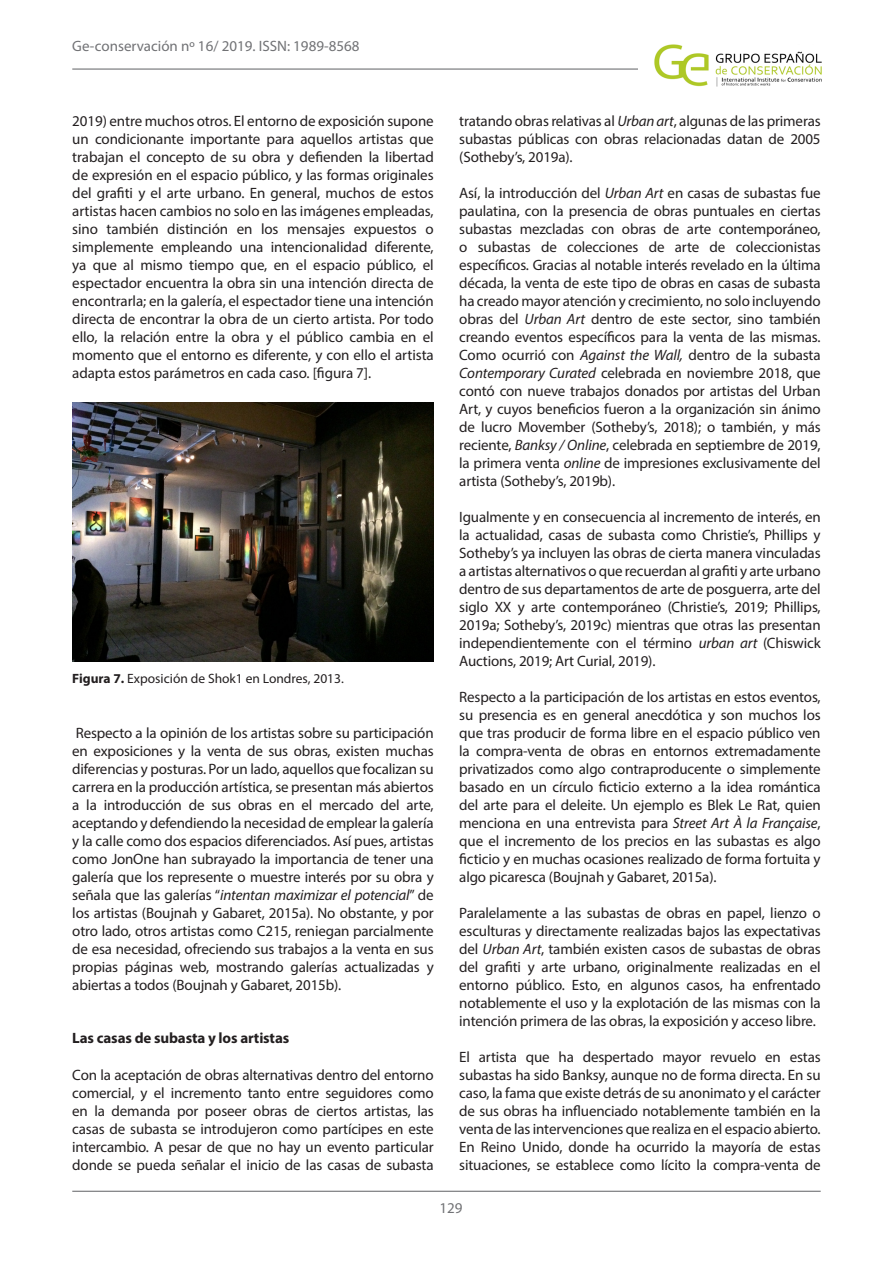
<style>
.page{position:relative;width:893px;height:1263px;background:#fff}
.page>*{position:absolute;margin:0;border:0;box-sizing:border-box;transform-origin:0 0}
.Tipo_de_texto{font:15px/18px "Myriad Pro";letter-spacing:-.01em;color:#231f20;text-align:justify}
.t1{font:15px "Myriad Pro";color:#717275}
.negrita_titulito{font:700 15px "Myriad Pro";letter-spacing:-.01em;color:#231f20}
.Pies_de_foto{font:13.5px "Myriad Pro";color:#231f20}
.s1{font-weight:700}
.s2{font-style:italic}
</style>
<div class="page">
<hr style="left:72px;top:68px;width:567px;height:2px;background:#717275">
<hr style="left:72px;top:1191px;width:749px;height:1px;background:#717275">
<img style="left:654px;top:45px;width:168px;height:42px">
<img style="left:72px;top:403px;width:362px;height:259px">
<p class="t1" style="left:72px;top:37px;width:289px">Ge-conservación nº 16/ 2019. ISSN: 1989-8568</p>
<p class="Tipo_de_texto" style="left:72px;top:112px;width:363px">2019) entre muchos otros. El entorno de exposición supone un condicionante importante para aquellos artistas que trabajan el concepto de su obra y defienden la libertad de expresión en el espacio público, y las formas originales del grafiti y el arte urbano. En general, muchos de estos artistas hacen cambios no solo en las imágenes empleadas, sino también distinción en los mensajes expuestos o simplemente empleando una intencionalidad diferente, ya que al mismo tiempo que, en el espacio público, el espectador encuentra la obra sin una intención directa de encontrarla; en la galería, el espectador tiene una intención directa de encontrar la obra de un cierto artista. Por todo ello, la relación entre la obra y el público cambia en el momento que el entorno es diferente, y con ello el artista adapta estos parámetros en cada caso. [figura 7].</p>
<p class="Pies_de_foto" style="left:72px;top:671px;width:273px"><span class="s1">Figura 7.</span> Exposición de Shok1 en Londres, 2013.</p>
<p class="Tipo_de_texto" style="left:72px;top:724px;width:363px">Respecto a la opinión de los artistas sobre su participación en exposiciones y la venta de sus obras, existen muchas diferencias y posturas. Por un lado, aquellos que focalizan su carrera en la producción artística, se presentan más abiertos a la introducción de sus obras en el mercado del arte, aceptando y defendiendo la necesidad de emplear la galería y la calle como dos espacios diferenciados. Así pues, artistas como JonOne han subrayado la importancia de tener una galería que los represente o muestre interés por su obra y señala que las galerías “<span class="s2">intentan maximizar el potencial</span>” de los artistas (Boujnah y Gabaret, 2015a). No obstante, y por otro lado, otros artistas como C215, reniegan parcialmente de esa necesidad, ofreciendo sus trabajos a la venta en sus propias páginas web, mostrando galerías actualizadas y abiertas a todos (Boujnah y Gabaret, 2015b).</p>
<p class="negrita_titulito" style="left:72px;top:1028px;width:218px">Las casas de subasta y los artistas</p>
<p class="Tipo_de_texto" style="left:72px;top:1066px;width:363px">Con la aceptación de obras alternativas dentro del entorno comercial, y el incremento tanto entre seguidores como en la demanda por poseer obras de ciertos artistas, las casas de subasta se introdujeron como partícipes en este intercambio. A pesar de que no hay un evento particular donde se pueda señalar el inicio de las casas de subasta</p>
<p class="Tipo_de_texto" style="left:459px;top:112px;width:363px">tratando obras relativas al <span class="s2">Urban art</span>, algunas de las primeras subastas públicas con obras relacionadas datan de 2005 (Sotheby’s, 2019a).</p>
<p class="Tipo_de_texto" style="left:459px;top:184px;width:363px">Así, la introducción del <span class="s2">Urban Art</span> en casas de subastas fue paulatina, con la presencia de obras puntuales en ciertas subastas mezcladas con obras de arte contemporáneo, o subastas de colecciones de arte de coleccionistas específicos. Gracias al notable interés revelado en la última década, la venta de este tipo de obras en casas de subasta ha creado mayor atención y crecimiento, no solo incluyendo obras del <span class="s2">Urban Art</span> dentro de este sector, sino también creando eventos específicos para la venta de las mismas.<br>Como ocurrió con <span class="s2">Against the Wall,</span> dentro de la subasta <span class="s2">Contemporary Curated</span> celebrada en noviembre 2018, que contó con nueve trabajos donados por artistas del Urban Art, y cuyos beneficios fueron a la organización sin ánimo de lucro Movember (Sotheby’s, 2018); o también, y más reciente, <span class="s2">Banksy / Online</span>, celebrada en septiembre de 2019, la primera venta <span class="s2">online</span> de impresiones exclusivamente del artista (Sotheby’s, 2019b).</p>
<p class="Tipo_de_texto" style="left:459px;top:508px;width:363px">Igualmente y en consecuencia al incremento de interés, en la actualidad, casas de subasta como Christie’s, Phillips y Sotheby’s ya incluyen las obras de cierta manera vinculadas a artistas alternativos o que recuerdan al grafiti y arte urbano dentro de sus departamentos de arte de posguerra, arte del siglo XX y arte contemporáneo (Christie’s, 2019; Phillips, 2019a; Sotheby’s, 2019c) mientras que otras las presentan independientemente con el término <span class="s2">urban art</span> (Chiswick Auctions, 2019; Art Curial, 2019).</p>
<p class="Tipo_de_texto" style="left:459px;top:688px;width:363px">Respecto a la participación de los artistas en estos eventos, su presencia es en general anecdótica y son muchos los que tras producir de forma libre en el espacio público ven la compra-venta de obras en entornos extremadamente privatizados como algo contraproducente o simplemente basado en un círculo ficticio externo a la idea romántica del arte para el deleite. Un ejemplo es Blek Le Rat, quien menciona en una entrevista para <span class="s2">Street Art À la Française</span>, que el incremento de los precios en las subastas es algo ficticio y en muchas ocasiones realizado de forma fortuita y algo picaresca (Boujnah y Gabaret, 2015a).</p>
<p class="Tipo_de_texto" style="left:459px;top:904px;width:363px">Paralelamente a las subastas de obras en papel, lienzo o esculturas y directamente realizadas bajos las expectativas del <span class="s2">Urban Art</span>, también existen casos de subastas de obras del grafiti y arte urbano, originalmente realizadas en el entorno público. Esto, en algunos casos, ha enfrentado notablemente el uso y la explotación de las mismas con la intención primera de las obras, la exposición y acceso libre.</p>
<p class="Tipo_de_texto" style="left:459px;top:1048px;width:363px">El artista que ha despertado mayor revuelo en estas subastas ha sido Banksy, aunque no de forma directa. En su caso, la fama que existe detrás de su anonimato y el carácter de sus obras ha influenciado notablemente también en la venta de las intervenciones que realiza en el espacio abierto.<br>En Reino Unido, donde ha ocurrido la mayoría de estas situaciones, se establece como lícito la compra-venta de</p>
<p class="t1" style="left:439px;top:1198px;width:25px">129</p>
</div>
